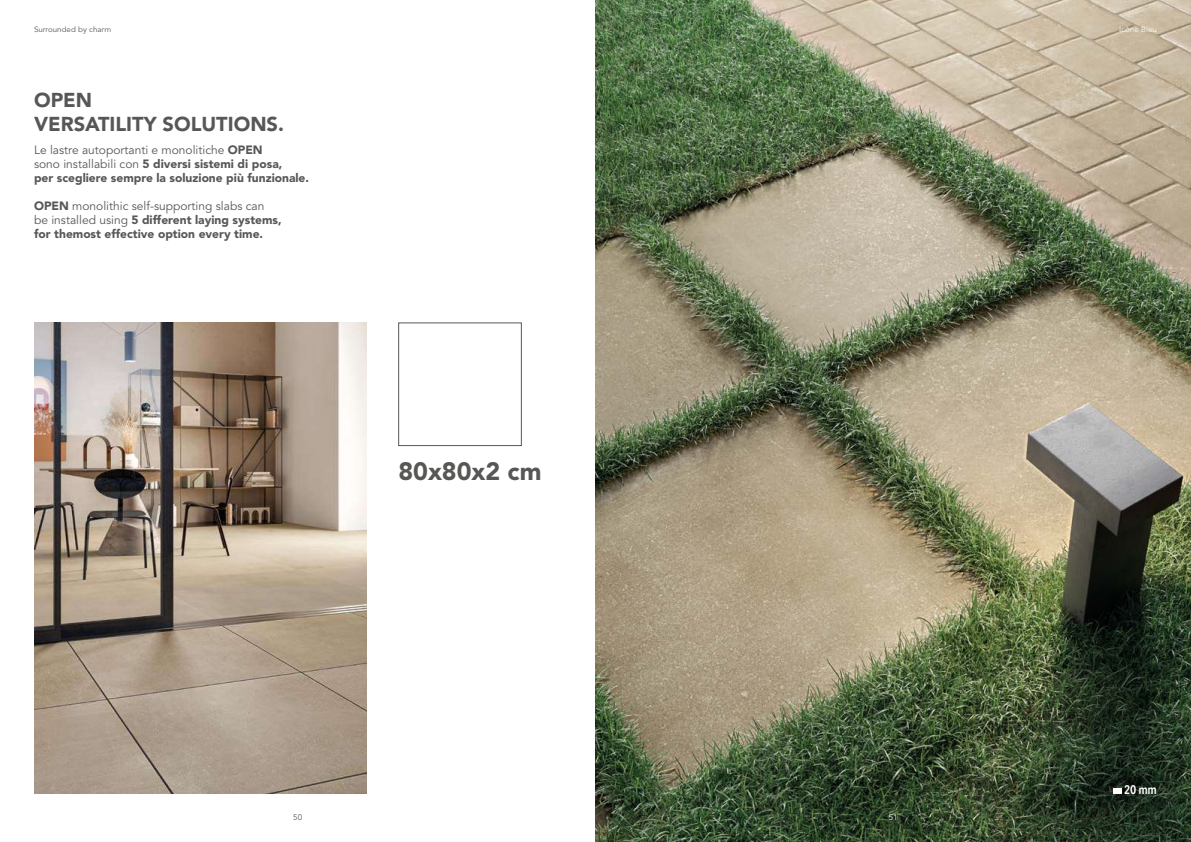
<style>
.page{position:relative;width:1191px;height:842px;background:#fff}
.page>*{position:absolute;margin:0;border:0;box-sizing:border-box;transform-origin:0 0}
.t1{font:900 25px "Avenir LT Std";color:#575756}
.t2{font:900 20px/24px "Avenir LT Std";color:#575756}
.t3{font:600 12.4px "Avenir Next Condensed";color:#fff}
.t4{font:900 12px/14px "Avenir LT Std";color:#575756}
.t5{font:8px "Avenir LT Std";color:#575756}
.t6{font:8px "Avenir LT Std";color:#fff}
.t7{font:7.6px "Avenir LT Std";color:#575756;scale:1.05 1}
.t8{font:7.6px "Avenir LT Std";color:#fff;scale:1.05 1}
.s1{font-weight:400}
</style>
<div class="page">
<img style="left:595px;top:0;width:596px;height:842px">
<div style="left:398px;top:323px;width:123px;height:123px;border:1px solid #575756"></div>
<img style="left:34px;top:323px;width:332px;height:471px">
<div style="left:1113px;top:788px;width:9px;height:6px;background:#fff"></div>
<p class="t7" style="left:34px;top:25px;width:75px">Surrounded by charm</p>
<h2 class="t2" style="left:34px;top:88px;width:251px">OPEN<br>VERSATILITY SOLUTIONS.</h2>
<p class="t4" style="left:34px;top:143px;width:276px"><span class="s1">Le lastre autoportanti e monolitiche</span> OPEN<br><span class="s1">sono installabili con</span> 5 diversi sistemi di posa,<br>per scegliere sempre la soluzione più funzionale.</p>
<p class="t4" style="left:34px;top:199px;width:249px">OPEN <span class="s1">monolithic self-supporting slabs can<br>be installed using</span> 5 different laying systems, for themost effective option every time.</p>
<h1 class="t1" style="left:398px;top:457px;width:144px">80x80x2 cm</h1>
<p class="t5" style="left:293px;top:812px;width:10px">50</p>
<p class="t6" style="left:888px;top:812px;width:10px">51</p>
<p class="t8" style="left:1119px;top:25px;width:37px">Icône Bleu</p>
<p class="t3" style="left:1124px;top:779px;width:34px">20 mm</p>
</div>
